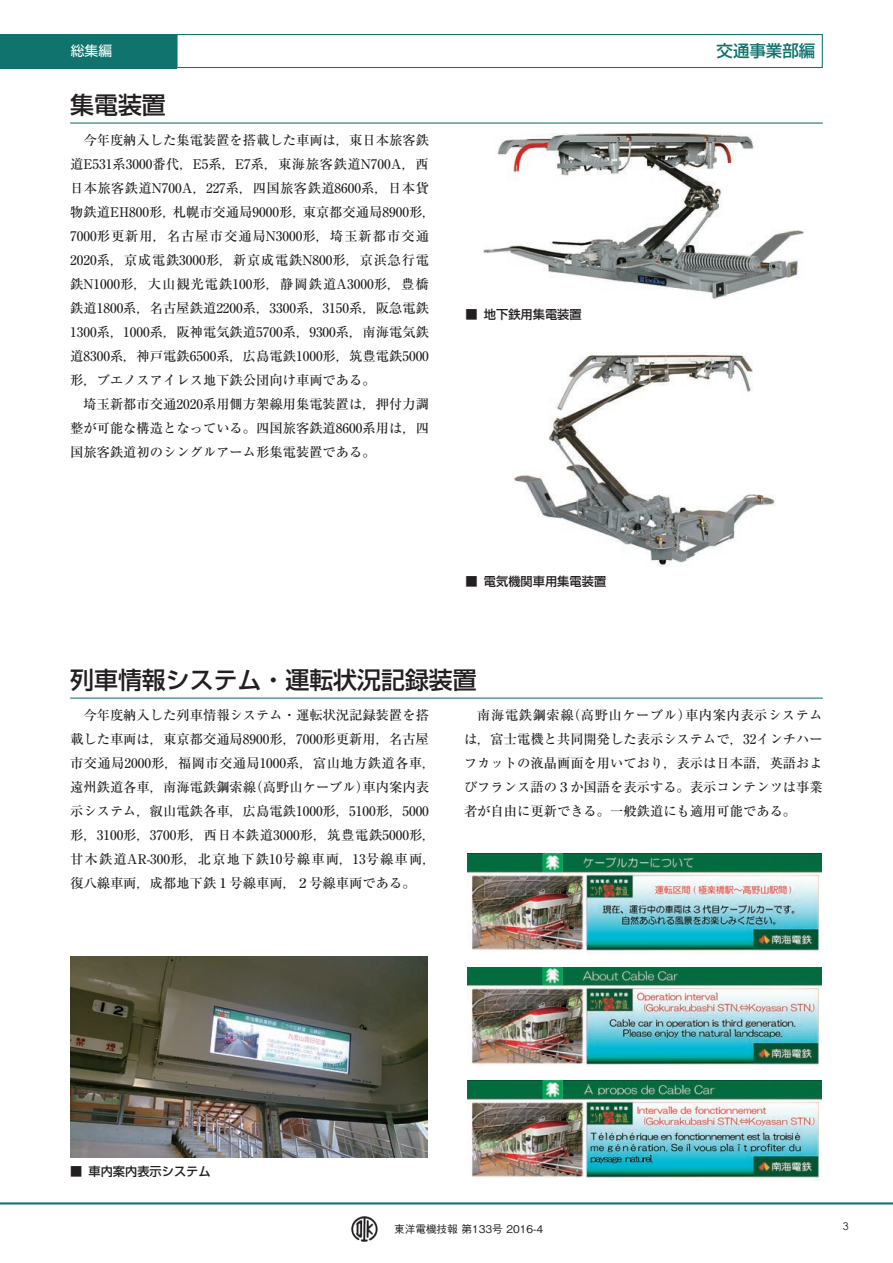
<style>
.page{position:relative;width:893px;height:1263px;background:#fff}
.page>*{position:absolute;margin:0;border:0;box-sizing:border-box;transform-origin:0 0}
.t1{font:500 23.85px "Shin Go Pro";color:#231f20}
.t2{font:500 16.5px "Shin Go Pro";color:#10736d}
.t3{font:13.8px "Shin Go Pro";color:#fff}
.t4{font:500 13.35px/24px "Ryumin Pro";color:#231f20}
.t5{font:500 12.15px "Shin Go Pro";color:#231f20}
.t6{font:500 10.65px "Gothic BBB Pro";color:#231f20}
.t7{font:10.65px "Century Gothic";color:#231f20}
</style>
<div class="page">
<hr style="left:0;top:1202px;width:893px;height:2px;background:#10736d">
<div style="left:176px;top:34px;width:647px;height:34px;border:1px solid #10736d"></div>
<div style="left:0;top:34px;width:176px;height:34px;background:#10736d"></div>
<hr style="left:70px;top:123px;width:753px;height:1px;background:#10736d">
<hr style="left:70px;top:697px;width:753px;height:2px;background:#10736d">
<img style="left:70px;top:956px;width:357px;height:201px">
<img style="left:467px;top:853px;width:354px;height:99px">
<img style="left:467px;top:967px;width:354px;height:99px">
<img style="left:467px;top:1081px;width:354px;height:98px">
<img style="left:483px;top:134px;width:321px;height:166px">
<img style="left:514px;top:353px;width:261px;height:214px">
<img style="left:351px;top:1216px;width:27px;height:26px">
<p class="t3" style="left:71px;top:40px;width:43px">総集編</p>
<p class="t2" style="left:716px;top:37px;width:100px">交通事業部編</p>
<h1 class="t1" style="left:70px;top:86px;width:97px">集電装置</h1>
<p class="t4" style="left:70px;top:128px;width:367px;text-indent:13px">今年度納入した集電装置を搭載した車両は，東日本旅客鉄道E531系3000番代，E5系，E7系，東海旅客鉄道N700A，西日本旅客鉄道N700A，227系，四国旅客鉄道8600系，日本貨物鉄道EH800形，札幌市交通局9000形，東京都交通局8900形，7000形更新用，名古屋市交通局N3000形，埼玉新都市交通2020系，京成電鉄3000形，新京成電鉄N800形，京浜急行電鉄N1000形，大山観光電鉄100形，静岡鉄道A3000形，豊橋鉄道1800系，名古屋鉄道2200系，3300系，3150系，阪急電鉄1300系，1000系，阪神電気鉄道5700系，9300系，南海電気鉄道8300系，神戸電鉄6500系，広島電鉄1000形，筑豊電鉄5000形，ブエノスアイレス地下鉄公団向け車両である。</p>
<p class="t4" style="left:70px;top:391px;width:360px;text-align:justify;text-indent:13px">埼玉新都市交通2020系用側方架線用集電装置は，押付力調整が可能な構造となっている。四国旅客鉄道8600系用は，四国旅客鉄道初のシングルアーム形集電装置である。</p>
<p class="t5" style="left:466px;top:304px;width:118px">■ 地下鉄用集電装置</p>
<p class="t5" style="left:466px;top:572px;width:142px">■ 電気機関車用集電装置</p>
<h1 class="t1" style="left:70px;top:661px;width:408px">列車情報システム・運転状況記録装置</h1>
<p class="t4" style="left:70px;top:702px;width:367px;text-indent:13px">今年度納入した列車情報システム・運転状況記録装置を搭載した車両は，東京都交通局8900形，7000形更新用，名古屋市交通局2000形，福岡市交通局1000系，富山地方鉄道各車，遠州鉄道各車，南海電鉄鋼索線（高野山ケーブル）車内案内表示システム，叡山電鉄各車，広島電鉄1000形，5100形，5000形，3100形，3700形，西日本鉄道3000形，筑豊電鉄5000形，甘木鉄道AR-300形，北京地下鉄10号線車両，13号線車両，復八線車両，成都地下鉄１号線車両，２号線車両である。</p>
<p class="t4" style="left:464px;top:702px;width:360px;text-align:justify;text-indent:13px">南海電鉄鋼索線（高野山ケーブル）車内案内表示システムは，富士電機と共同開発した表示システムで，32インチハーフカットの液晶画面を用いており，表示は日本語，英語およびフランス語の３か国語を表示する。表示コンテンツは事業者が自由に更新できる。一般鉄道にも適用可能である。</p>
<p class="t5" style="left:70px;top:1162px;width:142px">■ 車内案内表示システム</p>
<p class="t6" style="left:394px;top:1220px;width:151px">東洋電機技報 第133号 2016-4</p>
<p class="t7" style="left:843px;top:1219px;width:7px">3</p>
</div>
